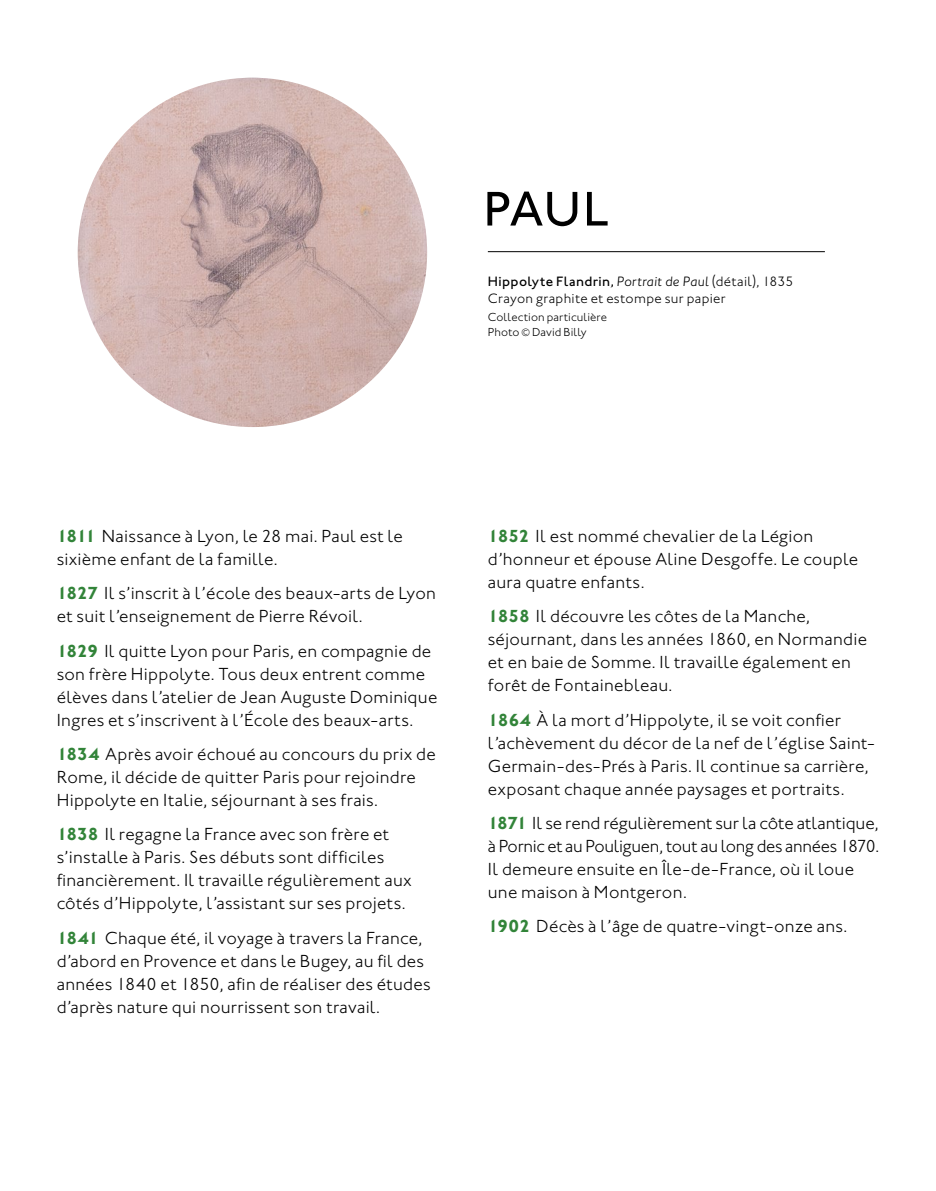
<style>
.page{position:relative;width:936px;height:1191px;background:#fff}
.page>*{position:absolute;margin:0;border:0;box-sizing:border-box;transform-origin:0 0}
.t1{font:500 50px "Johnston ITC";color:#000}
.t2{font:300 18px/23px "Johnston ITC";letter-spacing:.015em;color:#000}
.t3{font:300 18px/23px "Johnston ITC";letter-spacing:-.005em;color:#000}
.t4{font:300 14px/17px "Johnston ITC";letter-spacing:.025em;color:#000}
.t5{font:300 12px/15px "Johnston ITC";letter-spacing:.005em;color:#000}
.s1{font-weight:500}
.s2{font-family:"Johnston ITC Pro";font-style:italic}
.s3{font-weight:700;color:#328439}
</style>
<div class="page">
<img style="left:78px;top:78px;width:349px;height:349px;border-radius:175px">
<hr style="left:488px;top:251px;width:336px;height:1px;background:#000">
<h1 class="t1" style="left:483px;top:179px;width:127px">PAUL</h1>
<p class="t4" style="left:488px;top:273px;width:307px"><span class="s1">Hippolyte Flandrin,</span> <span class="s2">Portrait de Paul</span> (détail), 1835<br>Crayon graphite et estompe sur papier</p>
<p class="t5" style="left:488px;top:309px;width:121px">Collection particulière<br>Photo © David Billy</p>
<p class="t2" style="left:57px;top:524px;width:347px"><span class="s3">1811</span> Naissance à Lyon, le 28 mai. Paul est le sixième enfant de la famille.</p>
<p class="t2" style="left:57px;top:582px;width:381px"><span class="s3">1827</span> Il s’inscrit à l’école des beaux-arts de Lyon et suit l’enseignement de Pierre Révoil.</p>
<p class="t2" style="left:57px;top:639px;width:382px"><span class="s3">1829</span> Il quitte Lyon pour Paris, en compagnie de son frère Hippolyte. Tous deux entrent comme élèves dans l’atelier de Jean Auguste Dominique Ingres et s’inscrivent à l’École des beaux-arts.</p>
<p class="t2" style="left:57px;top:742px;width:380px"><span class="s3">1834</span> Après avoir échoué au concours du prix de<br>Rome, il décide de quitter Paris pour rejoindre<br>Hippolyte en Italie, séjournant à ses frais.</p>
<p class="t2" style="left:57px;top:823px;width:356px"><span class="s3">1838</span> Il regagne la France avec son frère et s’installe à Paris. Ses débuts sont difficiles financièrement. Il travaille régulièrement aux côtés d’Hippolyte, l’assistant sur ses projets.</p>
<p class="t2" style="left:57px;top:926px;width:375px"><span class="s3">1841</span> Chaque été, il voyage à travers la France, d’abord en Provence et dans le Bugey, au fil des années 1840 et 1850, afin de réaliser des études d’après nature qui nourrissent son travail.</p>
<p class="t2" style="left:488px;top:524px;width:372px"><span class="s3">1852</span> Il est nommé chevalier de la Légion d’honneur et épouse Aline Desgoffe. Le couple aura quatre enfants.</p>
<p class="t2" style="left:488px;top:605px;width:380px"><span class="s3">1858</span> Il découvre les côtes de la Manche, séjournant, dans les années 1860, en Normandie et en baie de Somme. Il travaille également en forêt de Fontainebleau.</p>
<p class="t2" style="left:488px;top:708px;width:388px"><span class="s3">1864</span> À la mort d’Hippolyte, il se voit confier l’achèvement du décor de la nef de l’église Saint-Germain-des-Prés à Paris. Il continue sa carrière, exposant chaque année paysages et portraits.</p>
<p class="t3" style="left:488px;top:811px;width:393px"><span class="s3">1871</span> Il se rend régulièrement sur la côte atlantique, à Pornic et au Pouliguen, tout au long des années 1870.<br>Il demeure ensuite en Île-de-France, où il loue une maison à Montgeron.</p>
<p class="t2" style="left:488px;top:915px;width:361px"><span class="s3">1902</span> Décès à l’âge de quatre-vingt-onze ans.</p>
</div>
